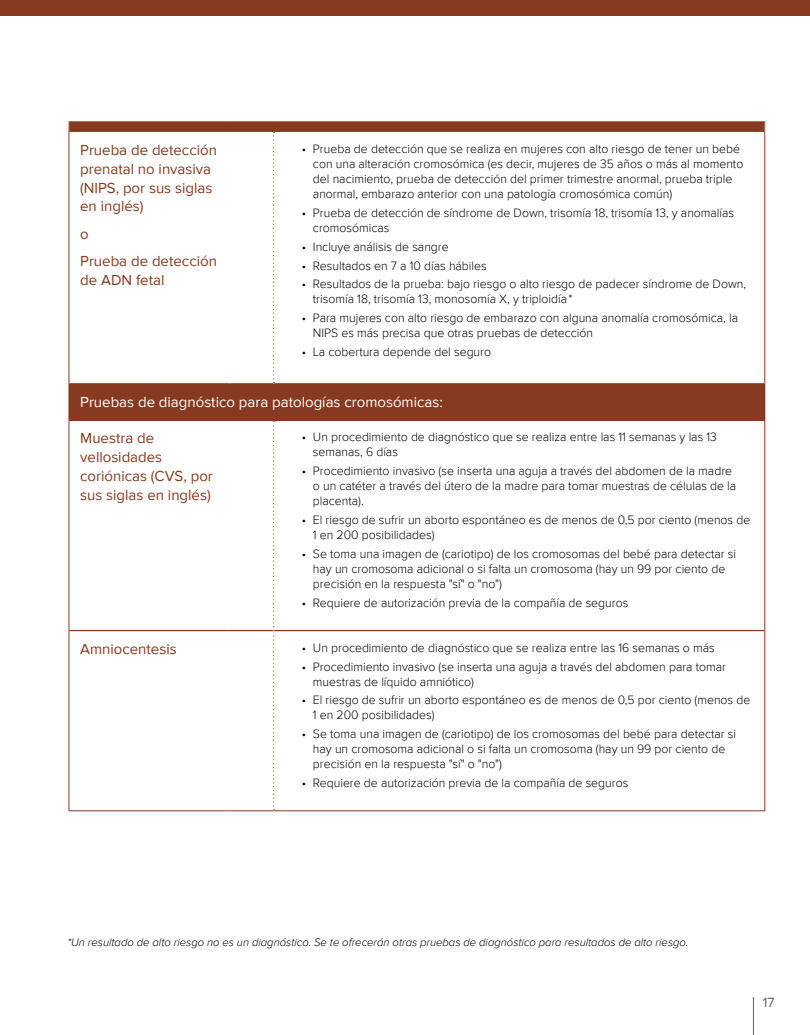
<style>
.page{position:relative;width:810px;height:1035px;background:#fff}
.page>*{position:absolute;margin:0;border:0;box-sizing:border-box;transform-origin:0 0}
.t1{font:15px/18.8px "Proxima Nova";color:#873a1f}
.t2{font:15px "Proxima Nova";color:#fff}
.t3{font:13.75px "Proxima Nova";color:#606165}
.t4{font:300 12.5px/15px "Proxima Nova";color:#000}
.t5{font:italic 300 11.25px "Proxima Nova";color:#000}
</style>
<div class="page">
<div style="left:69px;top:384px;width:696px;height:36px;background:#873a1f"></div>
<hr style="left:764px;top:132px;width:1px;height:252px;background:#873a1f">
<hr style="left:69px;top:383px;width:160px;height:1px;background:#873a1f">
<hr style="left:229px;top:383px;width:45px;height:1px;background:#873a1f">
<hr style="left:274px;top:383px;width:490px;height:1px;background:#873a1f">
<hr style="left:69px;top:420px;width:160px;height:1px;background:#873a1f">
<hr style="left:229px;top:420px;width:45px;height:1px;background:#873a1f">
<hr style="left:274px;top:420px;width:490px;height:1px;background:#873a1f">
<hr style="left:69px;top:420px;width:1px;height:211px;background:#873a1f">
<hr style="left:764px;top:420px;width:1px;height:211px;background:#873a1f">
<hr style="left:69px;top:631px;width:1px;height:179px;background:#873a1f">
<hr style="left:764px;top:631px;width:1px;height:179px;background:#873a1f">
<hr style="left:69px;top:810px;width:160px;height:1px;background:#873a1f">
<hr style="left:229px;top:810px;width:45px;height:1px;background:#873a1f">
<hr style="left:274px;top:810px;width:491px;height:1px;background:#873a1f">
<hr style="left:69px;top:630px;width:160px;height:1px;background:#873a1f">
<hr style="left:229px;top:630px;width:44px;height:1px;background:#873a1f">
<hr style="left:274px;top:630px;width:490px;height:1px;background:#873a1f">
<svg style="left:69px;top:121px;width:696px;height:262px"></svg>
<svg style="left:273px;top:421px;width:2px;height:389px"></svg>
<div style="left:0;top:0;width:810px;height:16px;background:#873a1f"></div>
<hr style="left:753px;top:997px;width:1px;height:38px;background:#606165">
<p class="t4" style="left:313px;top:142px;width:432px;text-indent:-11px">• Prueba de detección que se realiza en mujeres con alto riesgo de tener un bebé con una alteración cromosómica (es decir, mujeres de 35 años o más al momento del nacimiento, prueba de detección del primer trimestre anormal, prueba triple anormal, embarazo anterior con una patología cromosómica común)</p>
<p class="t4" style="left:313px;top:206px;width:423px;text-indent:-11px">• Prueba de detección de síndrome de Down, trisomía 18, trisomía 13, y anomalías cromosómicas</p>
<p class="t4" style="left:302px;top:239px;width:149px">• Incluye análisis de sangre</p>
<p class="t4" style="left:302px;top:258px;width:187px">• Resultados en 7 a 10 días hábiles</p>
<p class="t4" style="left:313px;top:277px;width:435px;text-indent:-11px">• Resultados de la prueba: bajo riesgo o alto riesgo de padecer síndrome de Down, trisomía 18, trisomía 13, monosomía X, y triploidía *</p>
<p class="t4" style="left:313px;top:311px;width:427px;text-indent:-11px">• Para mujeres con alto riesgo de embarazo con alguna anomalía cromosómica, la<br>NIPS es más precisa que otras pruebas de detección</p>
<p class="t4" style="left:302px;top:345px;width:191px">• La cobertura depende del seguro</p>
<p class="t2" style="left:80px;top:393px;width:364px">Pruebas de diagnóstico para patologías cromosómicas:</p>
<p class="t1" style="left:80px;top:430px;width:134px">Muestra de vellosidades coriónicas (CVS, por sus siglas en inglés)</p>
<p class="t4" style="left:313px;top:430px;width:405px;text-indent:-11px">• Un procedimiento de diagnóstico que se realiza entre las 11 semanas y las 13 semanas, 6 días</p>
<p class="t1" style="left:80px;top:141px;width:138px">Prueba de detección prenatal no invasiva (NIPS, por sus siglas en inglés)</p>
<p class="t1" style="left:80px;top:221px;width:138px;line-height:27.2px">o<br>Prueba de detección</p>
<p class="t1" style="left:80px;top:271px;width:86px">de ADN fetal</p>
<p class="t4" style="left:313px;top:464px;width:425px;text-indent:-11px">• Procedimiento invasivo (se inserta una aguja a través del abdomen de la madre o un catéter a través del útero de la madre para tomar muestras de células de la placenta).</p>
<p class="t4" style="left:313px;top:513px;width:439px;text-indent:-11px">• El riesgo de sufrir un aborto espontáneo es de menos de 0,5 por ciento (menos de<br>1 en 200 posibilidades)</p>
<p class="t4" style="left:313px;top:547px;width:425px;text-indent:-11px">• Se toma una imagen de (cariotipo) de los cromosomas del bebé para detectar si hay un cromosoma adicional o si falta un cromosoma (hay un 99 por ciento de precisión en la respuesta "sí" o "no")</p>
<p class="t4" style="left:302px;top:595px;width:328px">• Requiere de autorización previa de la compañía de seguros</p>
<p class="t1" style="left:80px;top:640px;width:98px">Amniocentesis</p>
<p class="t4" style="left:302px;top:640px;width:415px">• Un procedimiento de diagnóstico que se realiza entre las 16 semanas o más</p>
<p class="t4" style="left:313px;top:659px;width:415px;text-indent:-11px">• Procedimiento invasivo (se inserta una aguja a través del abdomen para tomar muestras de líquido amniótico)</p>
<p class="t4" style="left:313px;top:693px;width:439px;text-indent:-11px">• El riesgo de sufrir un aborto espontáneo es de menos de 0,5 por ciento (menos de<br>1 en 200 posibilidades)</p>
<p class="t4" style="left:313px;top:727px;width:425px;text-indent:-11px">• Se toma una imagen de (cariotipo) de los cromosomas del bebé para detectar si hay un cromosoma adicional o si falta un cromosoma (hay un 99 por ciento de precisión en la respuesta "sí" o "no")</p>
<p class="t4" style="left:302px;top:776px;width:328px">• Requiere de autorización previa de la compañía de seguros</p>
<p class="t5" style="left:68px;top:936px;width:622px">*Un resultado de alto riesgo no es un diagnóstico. Se te ofrecerán otras pruebas de diagnóstico para resultados de alto riesgo.</p>
<p class="t3" style="left:763px;top:995px;width:13px">17</p>
</div>
